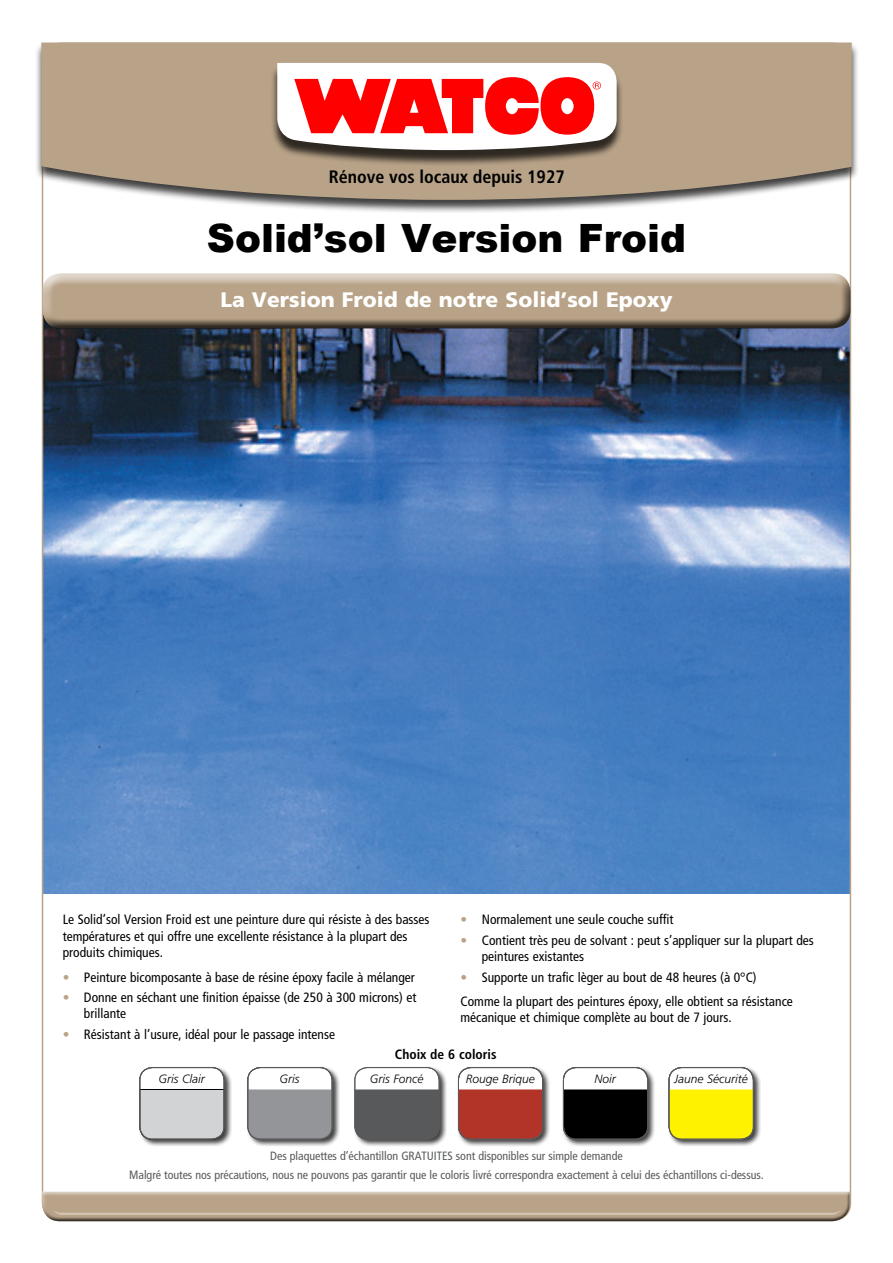
<style>
.page{position:relative;width:893px;height:1263px;background:#fff}
.page>*{position:absolute;margin:0;border:0;box-sizing:border-box;transform-origin:0 0}
.t1{font:900 39px "Arial";color:#000}
.t2{font:900 21px "Frutiger";color:#fff}
.t3{font:700 condensed 18px "Frutiger";color:#000}
.t4{font:condensed 13.5px/16.2px "Frutiger";color:#000}
.t5{font:700 condensed 13.5px "Frutiger";color:#000}
.t6{font:condensed 12px "Frutiger";letter-spacing:-.005em;color:#58595b}
.t7{font:italic 300 12px "Frutiger";color:#000}
.s1{color:#b9a388}
</style>
<div class="page">
<img style="left:45px;top:331px;width:803px;height:562px">
<div style="left:34px;top:42px;width:825px;height:171px;background:#000;opacity:.75"></div>
<svg style="left:41px;top:43px;width:811px;height:157px;background:#b7a38b"></svg>
<div style="left:41px;top:272px;width:810px;height:46px;background:#fff;opacity:.75"></div>
<div style="left:41px;top:276px;width:810px;height:55px;background:#000;opacity:.75"></div>
<div style="left:41px;top:1190px;width:809px;height:32px;background:#000;opacity:.75"></div>
<svg style="left:42px;top:1191px;width:808px;height:30px;background:#b5a28b"></svg>
<div style="left:271px;top:66px;width:352px;height:100px;background:#000;opacity:.75"></div>
<svg style="left:277px;top:63px;width:340px;height:87px"></svg>
<div style="left:138px;top:1066px;width:94px;height:81px;background:#000;opacity:.75"></div>
<div style="left:140px;top:1067px;width:84px;height:72px;background:#fff;border-radius:13px"></div>
<svg style="left:139px;top:1089px;width:86px;height:51px;background:#c6c8c9"></svg>
<div style="left:140px;top:1067px;width:84px;height:72px;border:1px solid #58595b;border-radius:13px"></div>
<div style="left:457px;top:1066px;width:94px;height:81px;background:#000;opacity:.75"></div>
<div style="left:458px;top:1067px;width:85px;height:72px;background:#fff;border-radius:13px"></div>
<div style="left:458px;top:1089px;width:85px;height:50px;background:#b23428"></div>
<div style="left:458px;top:1067px;width:85px;height:72px;border:1px solid #58595b;border-radius:13px"></div>
<div style="left:246px;top:1066px;width:94px;height:81px;background:#000;opacity:.75"></div>
<div style="left:248px;top:1067px;width:84px;height:72px;background:#fff;border-radius:13px"></div>
<div style="left:248px;top:1089px;width:84px;height:50px;background:#939598"></div>
<div style="left:248px;top:1067px;width:84px;height:72px;border:1px solid #58595b;border-radius:13px"></div>
<div style="left:353px;top:1066px;width:94px;height:81px;background:#000;opacity:.75"></div>
<div style="left:355px;top:1067px;width:84px;height:72px;background:#fff;border-radius:13px"></div>
<div style="left:355px;top:1089px;width:84px;height:50px;background:#58595b"></div>
<div style="left:355px;top:1067px;width:84px;height:72px;border:1px solid #58595b;border-radius:13px"></div>
<div style="left:562px;top:1066px;width:94px;height:81px;background:#000;opacity:.75"></div>
<div style="left:563px;top:1067px;width:85px;height:72px;background:#fff;border-radius:13px"></div>
<div style="left:563px;top:1089px;width:85px;height:50px;background:#000"></div>
<div style="left:563px;top:1067px;width:85px;height:72px;border:1px solid #58595b;border-radius:13px"></div>
<div style="left:667px;top:1066px;width:94px;height:81px;background:#000;opacity:.75"></div>
<div style="left:669px;top:1067px;width:84px;height:72px;background:#fff;border-radius:13px"></div>
<div style="left:669px;top:1089px;width:84px;height:50px;background:#fff200"></div>
<div style="left:669px;top:1067px;width:84px;height:72px;border:1px solid #58595b;border-radius:13px"></div>
<h3 class="t3" style="left:329px;top:166px;width:237px">Rénove vos locaux depuis 1927</h3>
<h1 class="t1" style="left:207px;top:209px;width:481px">Solid’sol Version Froid</h1>
<h2 class="t2" style="left:220px;top:287px;width:454px">La Version Froid de notre Solid’sol Epoxy</h2>
<p class="t4" style="left:63px;top:912px;width:368px">Le Solid’sol Version Froid est une peinture dure qui résiste à des basses températures et qui offre une excellente résistance à la plupart des produits chimiques.</p>
<p class="t4" style="left:63px;top:969px;width:354px"><span class="s1">•</span> Peinture bicomposante à base de résine époxy facile à mélanger</p>
<p class="t4" style="left:84px;top:989px;width:334px;text-indent:-21px"><span class="s1">•</span> Donne en séchant une finition épaisse (de 250 à 300 microns) et brillante</p>
<p class="t4" style="left:63px;top:1026px;width:274px"><span class="s1">•</span> Résistant à l’usure, idéal pour le passage intense</p>
<p class="t4" style="left:460px;top:912px;width:215px"><span class="s1">•</span> Normalement une seule couche suffit</p>
<p class="t4" style="left:482px;top:932px;width:334px;text-indent:-21px"><span class="s1">•</span> Contient très peu de solvant : peut s’appliquer sur la plupart des peintures existantes</p>
<p class="t4" style="left:460px;top:964px;width:334px;line-height:24.8px"><span class="s1">•</span> Supporte un trafic lèger au bout de 48 heures (à 0°C)<br>Comme la plupart des peintures époxy, elle obtient sa résistance</p>
<p class="t4" style="left:460px;top:1010px;width:273px">mécanique et chimique complète au bout de 7 jours.</p>
<p class="t5" style="left:395px;top:1046px;width:103px">Choix de 6 coloris</p>
<p class="t7" style="left:158px;top:1071px;width:48px">Gris Clair</p>
<p class="t7" style="left:280px;top:1071px;width:21px">Gris</p>
<p class="t7" style="left:370px;top:1071px;width:55px">Gris Foncé</p>
<p class="t7" style="left:466px;top:1071px;width:71px">Rouge Brique</p>
<p class="t7" style="left:595px;top:1071px;width:23px">Noir</p>
<p class="t7" style="left:674px;top:1071px;width:75px">Jaune Sécurité</p>
<p class="t6" style="left:270px;top:1149px;width:354px">Des plaquettes d’échantillon GRATUITES sont disponibles sur simple demande</p>
<p class="t6" style="left:129px;top:1168px;width:636px">Malgré toutes nos précautions, nous ne pouvons pas garantir que le coloris livré correspondra exactement à celui des échantillons ci-dessus.</p>
</div>
